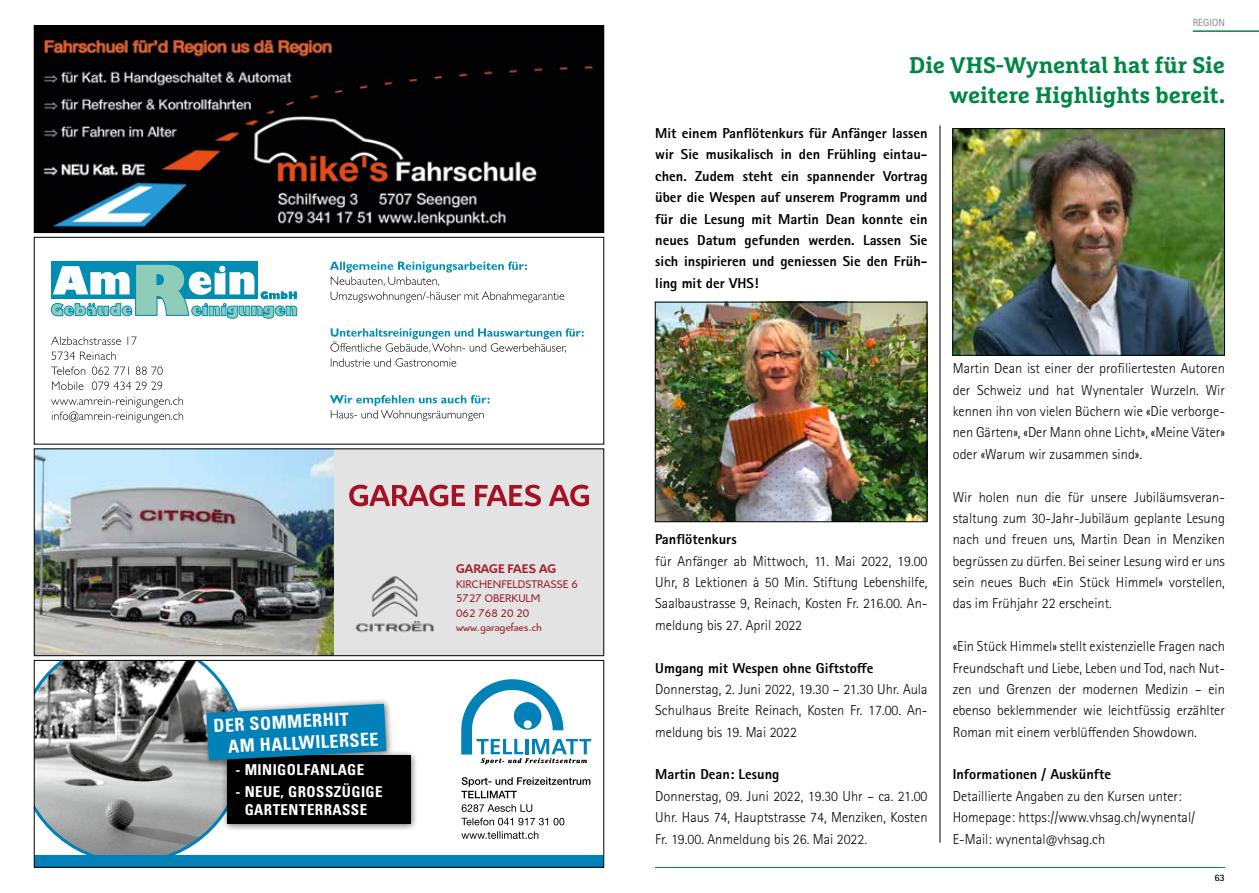
<style>
.page{position:relative;width:1259px;height:893px;background:#fff}
.page>*{position:absolute;margin:0;border:0;box-sizing:border-box;transform-origin:0 0}
.t1{font:700 22.5px/30px "Marselis Slab Pro";color:#008645;text-align:right}
.t2{font:700 condensed 18px/21.6px "Univers LT Std";color:#fff}
.t3{font:700 condensed 15px/18px "Univers LT Std";letter-spacing:.03em;color:#fff;text-align:center}
.t4{font:300 14.4px/21.5px "Rotis Sans Serif Std";color:#000;text-align:justify}
.t5{font:800 14.4px/21.3px "Rotis Sans Serif Std";color:#000;text-align:justify}
.t6{font:700 13.5px "Citroen";color:#9d222a}
.t7{font:12px/14.4px "Citroen";color:#9d222a}
.t8{font:10.5px "Rotis Sans Serif Std";color:#868786}
.t9{font:700 9.9px "Rotis Sans Serif Std";color:#000}
</style>
<div class="page">
<hr style="left:1192px;top:30px;width:67px;height:2px;background:#008645">
<hr style="left:655px;top:867px;width:570px;height:1px;background:#008645">
<hr style="left:939px;top:125px;width:1px;height:718px;background:#000">
<img style="left:657px;top:304px;width:268px;height:216px">
<div style="left:655px;top:302px;width:272px;height:220px;border:1px solid #000"></div>
<img style="left:954px;top:130px;width:268px;height:223px">
<div style="left:952px;top:128px;width:272px;height:227px;border:1px solid #000"></div>
<div style="left:332px;top:449px;width:272px;height:207px;background:#e3e3e3"></div>
<img style="left:355px;top:576px;width:79px;height:57px">
<svg style="left:349px;top:485px;width:116px;height:21px"></svg>
<svg style="left:475px;top:485px;width:66px;height:21px"></svg>
<svg style="left:549px;top:485px;width:40px;height:21px"></svg>
<img style="left:36px;top:451px;width:297px;height:203px">
<div style="left:34px;top:449px;width:570px;height:207px;border:1px solid #000"></div>
<svg style="left:461px;top:679px;width:130px;height:85px"></svg>
<svg style="left:461px;top:831px;width:77px;height:8px"></svg>
<svg style="left:461px;top:818px;width:103px;height:7px"></svg>
<svg style="left:462px;top:804px;width:70px;height:8px"></svg>
<svg style="left:461px;top:777px;width:129px;height:21px"></svg>
<div style="left:34px;top:855px;width:570px;height:12px;background:#0081b8"></div>
<div style="left:200px;top:698px;width:218px;height:134px;background:#000;opacity:.6"></div>
<div style="left:227px;top:756px;width:183px;height:68px;background:#000"></div>
<svg style="left:36px;top:662px;width:350px;height:193px"></svg>
<div style="left:34px;top:660px;width:570px;height:207px;border:1px solid #000"></div>
<img style="left:36px;top:28px;width:566px;height:203px">
<div style="left:34px;top:26px;width:570px;height:207px;border:1px solid #000"></div>
<svg style="left:51px;top:397px;width:132px;height:26px"></svg>
<svg style="left:52px;top:381px;width:110px;height:9px"></svg>
<svg style="left:51px;top:366px;width:112px;height:9px"></svg>
<svg style="left:52px;top:351px;width:64px;height:9px"></svg>
<svg style="left:51px;top:337px;width:86px;height:8px"></svg>
<svg style="left:330px;top:395px;width:159px;height:26px"></svg>
<svg style="left:330px;top:328px;width:253px;height:39px"></svg>
<svg style="left:330px;top:261px;width:234px;height:42px"></svg>
<div style="left:51px;top:262px;width:207px;height:37px;background:#008db4"></div>
<svg style="left:51px;top:264px;width:246px;height:55px"></svg>
<div style="left:34px;top:237px;width:570px;height:207px;border:1px solid #000"></div>
<p class="t2" style="left:226px;top:714px;width:152px;text-indent:-14px;rotate:-3deg">DER SOMMERHIT<br>AM HALLWILERSEE</p>
<p class="t3" style="left:235px;top:761px;width:130px">- MINIGOLFANLAGE</p>
<p class="t3" style="left:235px;top:783px;width:149px">- NEUE, GROSSZÜGIGE<br>GARTENTERRASSE</p>
<p class="t6" style="left:456px;top:560px;width:101px">GARAGE FAES AG</p>
<p class="t7" style="left:456px;top:576px;width:123px">KIRCHENFELDSTRASSE 6<br>5727 OBERKULM<br>062 768 20 20 www.garagefaes.ch</p>
<p class="t8" style="left:1192px;top:16px;width:34px">REGION</p>
<h1 class="t1" style="left:909px;top:50px;width:317px">Die VHS-Wynental hat für Sie weitere Highlights bereit.</h1>
<p class="t5" style="left:655px;top:122px;width:274px">Mit einem Panflötenkurs für Anfänger lassen wir Sie musikalisch in den Frühling eintau&shy;chen. Zudem steht ein spannender Vortrag über die Wespen auf unserem Programm und für die Lesung mit Martin Dean konnte ein neues Datum gefunden werden. Lassen Sie sich inspirieren und geniessen Sie den Früh&shy;ling mit der VHS!</p>
<p class="t5" style="left:655px;top:529px;width:83px">Panflötenkurs</p>
<p class="t4" style="left:655px;top:550px;width:274px">für Anfänger ab Mittwoch, 11. Mai 2022, 19.00<br>Uhr, 8 Lektionen à 50 Min. Stiftung Lebenshilfe, Saalbaustrasse 9, Reinach, Kosten Fr. 216.00. An&shy;meldung bis 27. April 2022</p>
<p class="t5" style="left:655px;top:657px;width:220px">Umgang mit Wespen ohne Giftstoffe</p>
<p class="t4" style="left:655px;top:679px;width:274px">Donnerstag, 2. Juni 2022, 19.30 – 21.30 Uhr. Aula Schulhaus Breite Reinach, Kosten Fr. 17.00. An&shy;meldung bis 19. Mai 2022</p>
<p class="t5" style="left:655px;top:764px;width:125px">Martin Dean: Lesung</p>
<p class="t4" style="left:655px;top:785px;width:274px">Donnerstag, 09. Juni 2022, 19.30 Uhr – ca. 21.00<br>Uhr. Haus 74, Hauptstrasse 74, Menziken, Kosten Fr. 19.00. Anmeldung bis 26. Mai 2022.</p>
<p class="t4" style="left:952px;top:358px;width:274px">Martin Dean ist einer der profiliertesten Autoren der Schweiz und hat Wynentaler Wurzeln. Wir kennen ihn von vielen Büchern wie «Die verborge&shy;nen Gärten», «Der Mann ohne Licht», «Meine Väter» oder «Warum wir zusammen sind».</p>
<p class="t4" style="left:952px;top:486px;width:274px">Wir holen nun die für unsere Jubiläumsveran&shy;staltung zum 30-Jahr-Jubiläum geplante Lesung nach und freuen uns, Martin Dean in Menziken begrüssen zu dürfen. Bei seiner Lesung wird er uns sein neues Buch «Ein Stück Himmel» vorstellen, das im Frühjahr 22 erscheint.</p>
<p class="t4" style="left:952px;top:636px;width:274px">«Ein Stück Himmel» stellt existenzielle Fragen nach Freundschaft und Liebe, Leben und Tod, nach Nut&shy;zen und Grenzen der modernen Medizin – ein ebenso beklemmender wie leichtfüssig erzä hlter Roman mit einem verblüffenden Showdown.</p>
<p class="t5" style="left:952px;top:764px;width:160px">Informationen / Auskünfte</p>
<p class="t4" style="left:952px;top:786px;width:244px;text-align:left">Detaillierte Angaben zu den Kursen unter:<br>Homepage: https://www.vhsag.ch/wynental/<br>E-Mail: wynental@vhsag.ch</p>
<p class="t9" style="left:1214px;top:871px;width:12px">63</p>
</div>
